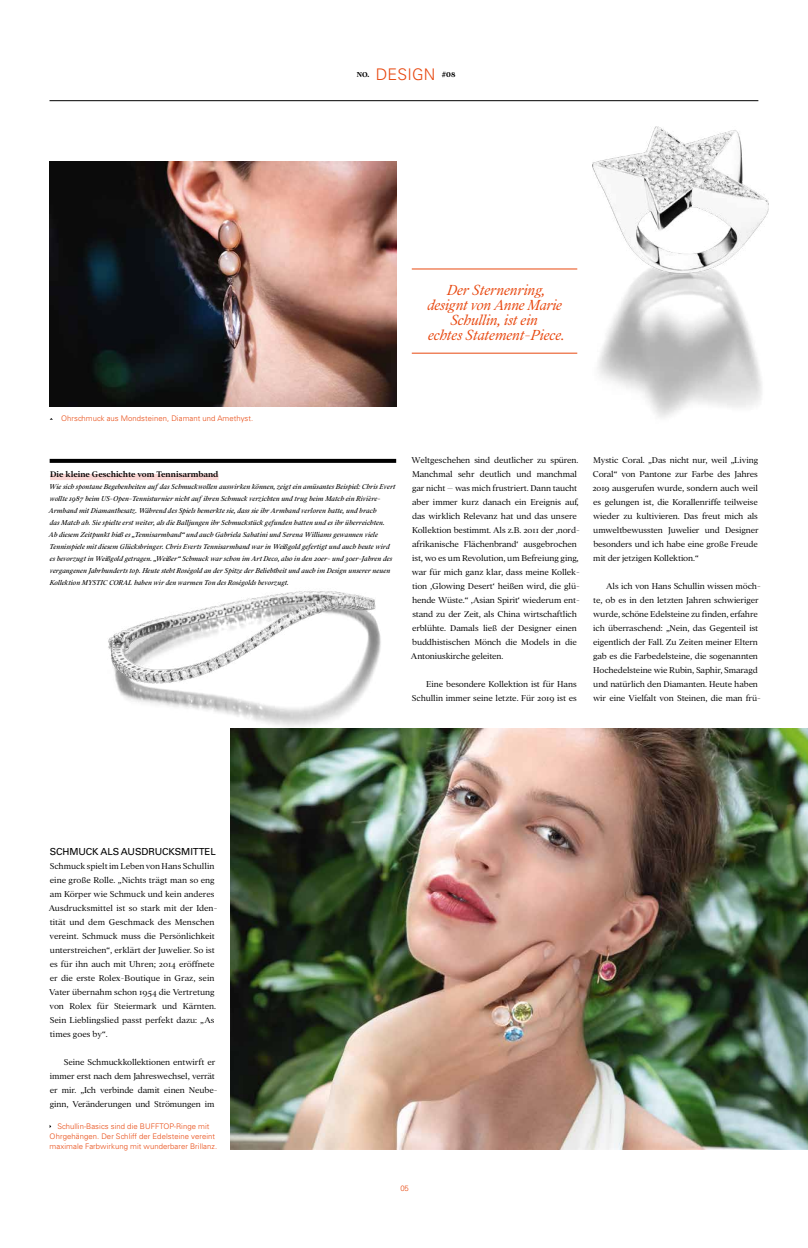
<style>
.page{position:relative;width:808px;height:1248px;background:#fff}
.page>*{position:absolute;margin:0;border:0;box-sizing:border-box;transform-origin:0 0}
.t1{font:italic 300 16px/15px "Addington CF";letter-spacing:-.005em;color:#e84810;text-align:center}
.t2{font:300 16px "Univers LT Std";letter-spacing:.01em;color:#e84810}
.t3{font:9.7px "Univers LT Std";letter-spacing:-.01em;color:#000}
.t4{font:300 9.2px/14px "Addington CF";letter-spacing:-.01em;color:#000}
.t5{font:600 9px "Addington CF";letter-spacing:-.005em;color:#000}
.t6{font:italic 7.7px/12px "Addington CF";letter-spacing:.01em;color:#000}
.t7{font:300 7.7px/10px "Univers LT Std";letter-spacing:.01em;color:#e84810;text-align:center}
.t8{font:700 7.7px "Addington CF";color:#000}
</style>
<div class="page">
<img style="left:592px;top:126px;width:176px;height:292px">
<img style="left:50px;top:162px;width:346px;height:244px">
<hr style="left:412px;top:269px;width:165px;height:1px;background:#e84810">
<hr style="left:412px;top:353px;width:165px;height:1px;background:#e84810">
<img style="left:231px;top:728px;width:577px;height:420px">
<img style="left:108px;top:591px;width:273px;height:141px">
<svg style="left:50px;top:459px;width:346px;height:4px"></svg>
<div style="left:50px;top:474px;width:169px;height:6px;background:#fad6d4"></div>
<hr style="left:49px;top:100px;width:709px;height:1px;background:#000">
<p class="t8" style="left:357px;top:70px;width:14px">NO.</p>
<h1 class="t2" style="left:376px;top:65px;width:61px">DESIGN</h1>
<p class="t8" style="left:442px;top:70px;width:15px">#08</p>
<h1 class="t1" style="left:427px;top:282px;width:139px">Der Sternenring, designt von Anne Marie<br>Schullin, ist ein<br>echtes Statement-Piece.</h1>
<p class="t7" style="left:61px;top:413px;width:194px">Ohrschmuck aus Mondsteinen, Diamant und Amethyst.</p>
<p class="t5" style="left:50px;top:469px;width:170px">Die kleine Geschichte vom Tennisarmband</p>
<p class="t6" style="left:49px;top:481px;width:348px">Wie sich spontane Begebenheiten auf das Schmuckwollen auswirken können, zeigt ein amüsantes Beispiel: Chris Evert wollte 1987 beim US-Open-Tennisturnier nicht auf ihren Schmuck verzichten und trug beim Match ein Rivière-Armband mit Diamantbesatz. Während des Spiels bemerkte sie, dass sie ihr Armband verloren hatte, und brach<br>das Match ab. Sie spielte erst weiter, als die Balljungen ihr Schmuckstück gefunden hatten und es ihr überreichten.<br>Ab diesem Zeitpunkt hieß es „Tennisarmband“ und auch Gabriela Sabatini und Serena Williams gewannen viele Tennisspiele mit diesem Glücksbringer. Chris Everts Tennisarmband war in Weißgold gefertigt und auch heute wird es bevorzugt in Weißgold getragen. „Weißer“ Schmuck war schon im Art Deco, also in den 20er- und 30er-Jahren des vergangenen Jahrhunderts top. Heute steht Roségold an der Spitze der Beliebtheit und auch im Design unserer neuen Kollektion MYSTIC CORAL haben wir den warmen Ton des Roségolds bevorzugt.</p>
<p class="t4" style="left:411px;top:453px;width:170px">Weltgeschehen sind deutlicher zu spüren.<br>Manchmal sehr deutlich und manchmal gar nicht – was mich frustriert. Dann taucht aber immer kurz danach ein Ereignis auf, das wirklich Relevanz hat und das unsere Kollektion bestimmt. Als z.B. 2011 der ‚nord&shy;afrikanische Flächenbrand‘ ausgebrochen ist, wo es um Revolution, um Befreiung ging, war für mich ganz klar, dass meine Kollek&shy;tion ‚Glowing Desert‘ heißen wird, die glü&shy;hende Wüste.“ ‚Asian Spirit‘ wiederum ent&shy;stand zu der Zeit, als China wirtschaftlich erblühte. Damals ließ der Designer einen buddhistischen Mönch die Models in die Antoniuskirche geleiten.</p>
<p class="t4" style="left:412px;top:677px;width:166px;text-align:right">Eine besondere Kollektion ist für Hans<br>Schullin immer seine letzte. Für 2019 ist es</p>
<p class="t4" style="left:592px;top:453px;width:168px;text-align:justify">Mystic Coral. „Das nicht nur, weil „Living Coral“ von Pantone zur Farbe des Jahres 2019 ausgerufen wurde, sondern auch weil es gelungen ist, die Korallenriffe teilweise wieder zu kultivieren. Das freut mich als umweltbewussten Juwelier und Designer besonders und ich habe eine große Freude mit der jetzigen Kollektion.“</p>
<p class="t4" style="left:593px;top:579px;width:169px;text-indent:13px">Als ich von Hans Schullin wissen möch&shy;te, ob es in den letzten Jahren schwieriger wurde, schöne Edelsteine zu finden, erfahre ich überraschend: „Nein, das Gegenteil ist eigentlich der Fall. Zu Zeiten meiner Eltern gab es die Farbedelsteine, die sogenannten Hochedelsteine wie Rubin, Saphir, Smaragd und natürlich den Diamanten. Heute haben wir eine Vielfalt von Steinen, die man frü-</p>
<p class="t3" style="left:50px;top:845px;width:168px">SCHMUCK ALS AUSDRUCKSMITTEL</p>
<p class="t4" style="left:49px;top:859px;width:170px">Schmuck spielt im Leben von Hans Schullin eine große Rolle. „Nichts trägt man so eng am Körper wie Schmuck und kein anderes Ausdrucksmittel ist so stark mit der Iden&shy;tität und dem Geschmack des Menschen vereint. Schmuck muss die Persönlichkeit unterstreichen“, erklärt der Juwelier. So ist es für ihn auch mit Uhren; 2014 eröffnete er die erste Rolex-Boutique in Graz, sein Vater übernahm schon 1954 die Vertretung von Rolex für Steiermark und Kärnten.<br>Sein Lieblingslied passt perfekt dazu: „As times goes by“.</p>
<p class="t4" style="left:50px;top:1055px;width:169px;text-indent:14px">Seine Schmuckkollektionen entwirft er immer erst nach dem Jahreswechsel, verrät er mir. „Ich verbinde damit einen Neube&shy;ginn, Veränderungen und Strömungen im</p>
<p class="t7" style="left:50px;top:1121px;width:169px">Schullin-Basics sind die BUFFTOP-Ringe mit<br>Ohrgehängen. Der Schliff der Edelsteine vereint maximale Farbwirkung mit wunderbarer Brillanz.</p>
<p class="t7" style="left:400px;top:1182px;width:10px">05</p>
</div>
